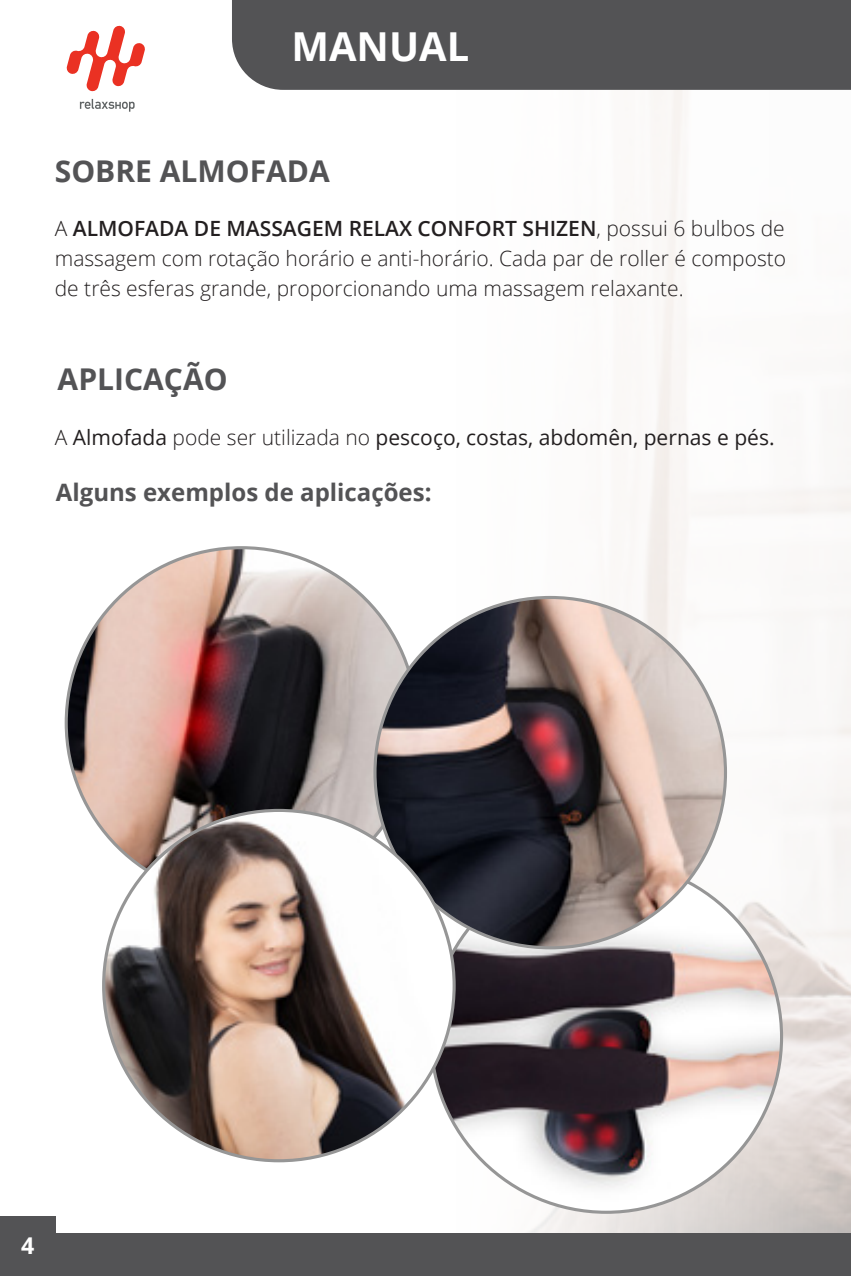
<style>
.page{position:relative;width:851px;height:1276px;background:#fff}
.page>*{position:absolute;margin:0;border:0;box-sizing:border-box;transform-origin:0 0}
.t1{font:700 39.9px "Open Sans";color:#fff}
.t2{font:700 30px "Open Sans";color:#535355}
.t3{font:700 24px "Open Sans";color:#535355}
.t4{font:700 23.1px "Open Sans";color:#fff}
.t5{font:300 21px/29.7px "Open Sans";color:#231f20;text-align:justify}
.t6{font:21px "Open Sans";color:#231f20}
.s1{font-weight:600}
.s2{font-weight:300}
</style>
<div class="page">
<img style="left:352px;top:90px;width:498px;height:1143px">
<div style="left:232px;top:0;width:618px;height:90px;background:#535355"></div>
<div style="left:0;top:1233px;width:850px;height:43px;background:#535355"></div>
<div style="left:0;top:1216px;width:56px;height:60px;background:#535355"></div>
<svg style="left:66px;top:25px;width:79px;height:67px"></svg>
<svg style="left:80px;top:99px;width:55px;height:13px"></svg>
<img style="left:431px;top:862px;width:350px;height:350px;border-radius:175px">
<img style="left:66px;top:548px;width:350px;height:350px;border-radius:175px">
<img style="left:375px;top:597px;width:350px;height:351px;border-radius:175px">
<img style="left:104px;top:810px;width:350px;height:350px;border-radius:175px">
<p class="t1" style="left:291px;top:18px;width:179px">MANUAL</p>
<p class="t2" style="left:55px;top:150px;width:276px">SOBRE ALMOFADA</p>
<p class="t5" style="left:55px;top:213px;width:732px">A <span class="s1">ALMOFADA DE MASSAGEM RELAX CONFORT SHIZEN</span>, possui 6 bulbos de massagem com rotação horário e anti-horário. Cada par de roller é composto de três esferas grande, proporcionando uma massagem relaxante.</p>
<p class="t2" style="left:58px;top:358px;width:171px">APLICAÇÃO</p>
<p class="t6" style="left:55px;top:422px;width:721px"><span class="s2">A</span> Almofada <span class="s2">pode ser utilizada no</span> pescoço, costas, abdomên, pernas e pés.</p>
<p class="t3" style="left:56px;top:476px;width:377px">Alguns exemplos de aplicações:</p>
<p class="t4" style="left:21px;top:1228px;width:15px">4</p>
</div>
